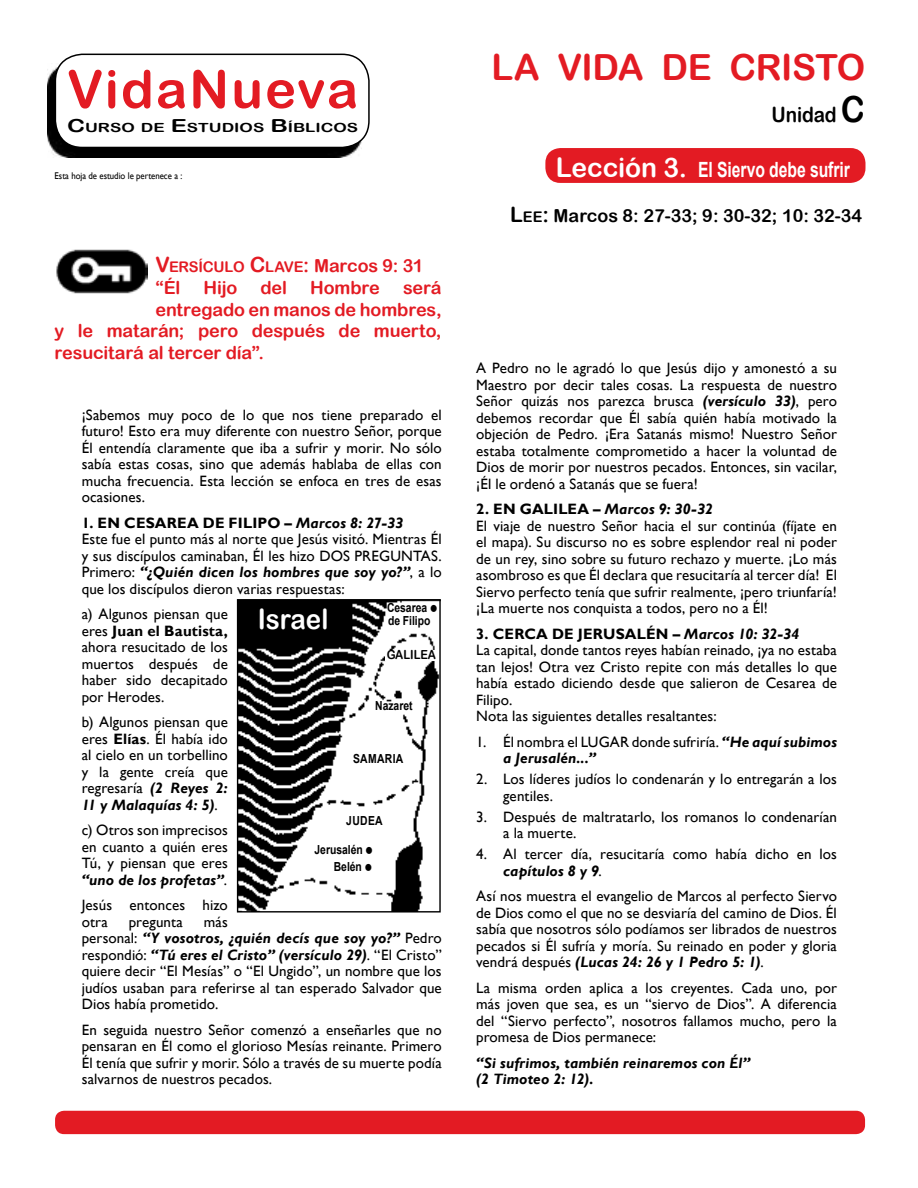
<style>
.page{position:relative;width:918px;height:1188px;background:#fff}
.page>*{position:absolute;margin:0;border:0;box-sizing:border-box;transform-origin:0 0}
.t1{font:52.5px "Arial Rounded MT Bold";letter-spacing:.04em;color:#e31b23}
.t2{font:36px "Arial Rounded MT Bold";letter-spacing:-.015em;color:#e31b23}
.t3{font:28.05px "Arial Rounded MT Bold";color:#fff;scale:.92 1}
.t4{font:700 21px "Arial";letter-spacing:-.005em;color:#fff;scale:.75 1}
.t5{font:21px "Arial Rounded MT Bold";letter-spacing:-.005em;color:#000;scale:.9 1}
.t6{font:18px "Arial Rounded MT Bold";letter-spacing:-.01em;color:#e31b23}
.t7{font:18px "Arial Rounded MT Bold";color:#000}
.t8{font:15px/16.5px "Gill Sans";letter-spacing:.005em;color:#000}
.t9{font:italic 700 15px/16.5px "Gill Sans";letter-spacing:.01em;color:#000}
.t10{font:14.7px "Arial Rounded MT Bold";letter-spacing:-.015em;color:#e31b23}
.t11{font:12.6px "Arial Rounded MT Bold";color:#000;scale:1.35 1}
.t12{font:700 12.45px/17.1px "Arial";letter-spacing:-.005em;color:#000;text-align:right;scale:.83 1}
.t13{font:12.45px "Arial Rounded MT Bold";letter-spacing:-.005em;color:#000;scale:.9 1}
.t14{font:700 12.45px "Arial";letter-spacing:.03em;color:#000;scale:.83 1}
.t15{font:9.75px "Gill Sans";letter-spacing:-.005em;color:#000;scale:.9 1}
.s1{font-size:18px}
.s2{font-size:21px}
.s3{font-size:19.5px}
.s4{font-weight:700}
.s5{font-weight:700;font-style:italic}
.s6{font-size:24.9px}
.s7{font-size:36px}
.s8{font-family:"Arial Rounded MT Bold";font-weight:400;font-size:27px}
.s9{font-size:14.7px}
</style>
<div class="page">
<div style="left:55px;top:1111px;width:810px;height:23px;background:#e31b23;border-radius:9px"></div>
<img style="left:56px;top:249px;width:91px;height:45px">
<div style="left:47px;top:63px;width:315px;height:95px;background:#000"></div>
<div style="left:55px;top:54px;width:314px;height:93px;background:#fff;border-radius:27px"></div>
<div style="left:55px;top:54px;width:315px;height:94px;border:2px solid #000;border-radius:27px"></div>
<div style="left:545px;top:148px;width:321px;height:35px;background:#e31b23;border-radius:15px"></div>
<img style="left:239px;top:601px;width:200px;height:310px">
<div style="left:237px;top:599px;width:204px;height:314px;border:1px solid #000"></div>
<div style="left:308px;top:829px;width:71px;height:46px;background:#fff"></div>
<div style="left:386px;top:650px;width:51px;height:11px;background:#fff"></div>
<div style="left:304px;top:853px;width:5px;height:8px;background:#fff;border-radius:50%"></div>
<div style="left:304px;top:853px;width:5px;height:8px;border:1px solid #fff;border-radius:50%"></div>
<p class="t1" style="left:67px;top:58px;width:292px">VidaNueva</p>
<p class="t11" style="left:67px;top:120px;width:217px"><span class="s1">C</span>URSO DE <span class="s1">E</span>STUDIOS <span class="s1">B</span>ÍBLICOS</p>
<p class="t15" style="left:55px;top:170px;width:143px">Esta hoja de estudio le pertenece a :</p>
<p class="t10" style="left:155px;top:259px;width:270px"><span class="s2">V</span>ERSÍCULO <span class="s2">C</span>LAVE<span class="s3">:</span> <span class="s1">Marcos 9: 31</span></p>
<p class="t6" style="left:155px;top:277px;width:26px">“Él</p>
<p class="t6" style="left:204px;top:277px;width:35px">Hijo</p>
<p class="t6" style="left:261px;top:277px;width:28px">del</p>
<p class="t6" style="left:310px;top:277px;width:71px">Hombre</p>
<p class="t6" style="left:403px;top:277px;width:40px">será</p>
<p class="t6" style="left:155px;top:299px;width:288px">entregado en manos de hombres,</p>
<p class="t6" style="left:55px;top:320px;width:388px">y le matarán; pero después de muerto,</p>
<p class="t6" style="left:55px;top:342px;width:211px">resucitará al tercer día”.</p>
<p class="t8" style="left:82px;top:407px;width:362px;text-align:justify">¡Sabemos muy poco de lo que nos tiene preparado el futuro! Esto era muy diferente con nuestro Señor, porque Él entendía claramente que iba a sufrir y morir. No sólo sabía estas cosas, sino que además hablaba de ellas con mucha frecuencia. Esta lección se enfoca en tres de esas ocasiones.</p>
<p class="t8" style="left:82px;top:515px;width:362px"><span class="s4">1. EN CESAREA DE FILIPO –</span> <span class="s5">Marcos 8: 27-33<br></span>Este fue el punto más al norte que Jesús visitó. Mientras Él y sus discípulos caminaban, Él les hizo DOS PREGUNTAS.<br>Primero: <span class="s5">“¿Quién dicen los hombres que soy yo?”</span>, a lo que los discípulos dieron varias respuestas:</p>
<p class="t8" style="left:82px;top:606px;width:148px;text-align:justify">a) Algunos piensan que eres <span class="s4">Juan el Bautista, </span>ahora resucitado de los muertos después de haber sido decapitado por Herodes.</p>
<p class="t8" style="left:82px;top:714px;width:148px;text-align:justify">b) Algunos piensan que eres <span class="s4">Elías</span>. Él había ido al cielo en un torbellino y la gente creía que regresaría <span class="s5">(2 Reyes 2:<br>11 y Malaquías 4: 5)</span>.</p>
<p class="t8" style="left:82px;top:822px;width:148px;text-align:justify">c) Otros son imprecisos en cuanto a quién eres Tú, y piensan que eres <span class="s5">“uno de los profetas”</span>.</p>
<p class="t8" style="left:82px;top:897px;width:148px">Jesús entonces hizo otra</p>
<p class="t12" style="left:387px;top:601px;width:62px;line-height:13.5px;text-align:left">Cesarea <span class="s6">• </span>de Filipo</p>
<p class="t3" style="left:258px;top:602px;width:78px">Israel</p>
<p class="t13" style="left:387px;top:647px;width:56px">GALILEA</p>
<p class="t12" style="left:375px;top:698px;width:46px">Nazaret</p>
<p class="t14" style="left:353px;top:749px;width:62px">SAMARIA</p>
<p class="t12" style="left:346px;top:812px;width:45px">JUDEA</p>
<p class="t12" style="left:315px;top:841px;width:72px">Jerusalén <span class="s6">•<br></span>Belén <span class="s6">•</span></p>
<p class="t8" style="left:82px;top:914px;width:362px;text-indent:122px">más<br>personal: <span class="s5">“Y vosotros, ¿quién decís que soy yo?”</span> Pedro respondió: <span class="s5">“Tú eres el Cristo” (versículo 29)</span>. “El Cristo” quiere decir “El Mesías” o “El Ungido”, un nombre que los judíos usaban para referirse al tan esperado Salvador que Dios había prometido.</p>
<p class="t8" style="left:82px;top:1022px;width:362px;text-align:justify">En seguida nuestro Señor comenzó a enseñarles que no pensaran en Él como el glorioso Mesías reinante. Primero Él tenía que sufrir y morir. Sólo a través de su muerte podía salvarnos de nuestros pecados.</p>
<p class="t8" style="left:129px;top:914px;width:56px">pregunta</p>
<p class="t2" style="left:491px;top:46px;width:375px">LA VIDA DE CRISTO</p>
<p class="t5" style="left:771px;top:102px;width:105px">Unidad <span class="s7">C</span></p>
<p class="t4" style="left:556px;top:154px;width:394px"><span class="s8">Lección 3.</span> El Siervo debe sufrir</p>
<p class="t7" style="left:510px;top:205px;width:354px"><span class="s2">L</span><span class="s9">EE</span><span class="s2">:</span> Marcos 8: 27-33; 9: 30-32; 10: 32-34</p>
<p class="t8" style="left:476px;top:360px;width:362px;text-align:justify">A Pedro no le agradó lo que Jesús dijo y amonestó a su Maestro por decir tales cosas. La respuesta de nuestro Señor quizás nos parezca brusca <span class="s5">(versículo 33)</span>, pero debemos recordar que Él sabía quién había motivado la objeción de Pedro. ¡Era Satanás mismo! Nuestro Señor estaba totalmente comprometido a hacer la voluntad de Dios de morir por nuestros pecados. Entonces, sin vacilar, ¡Él le ordenó a Satanás que se fuera!</p>
<p class="t8" style="left:476px;top:501px;width:362px"><span class="s4">2. EN GALILEA –</span> <span class="s5">Marcos 9: 30-32<br></span>El viaje de nuestro Señor hacia el sur continúa (fíjate en el mapa). Su discurso no es sobre esplendor real ni poder de un rey, sino sobre su futuro rechazo y muerte. ¡Lo más asombroso es que Él declara que resucitaría al tercer día! El Siervo perfecto tenía que sufrir realmente, ¡pero triunfaría! ¡La muerte nos conquista a todos, pero no a Él!</p>
<p class="t8" style="left:476px;top:626px;width:362px"><span class="s4">3. CERCA DE JERUSALÉN –</span> <span class="s5">Marcos 10: 32-34<br></span>La capital, donde tantos reyes habían reinado, ¡ya no estaba tan lejos! Otra vez Cristo repite con más detalles lo que había estado diciendo desde que salieron de Cesarea de Filipo.<br>Nota las siguientes detalles resaltantes:</p>
<p class="t8" style="left:503px;top:734px;width:335px;text-indent:-27px">1. Él nombra el LUGAR donde sufriría. <span class="s5">“He aquí subimos a Jerusalén...”</span></p>
<p class="t8" style="left:503px;top:771px;width:335px;text-indent:-27px">2. Los líderes judíos lo condenarán y lo entregarán a los gentiles.</p>
<p class="t8" style="left:503px;top:809px;width:335px;text-indent:-27px">3. Después de maltratarlo, los romanos lo condenarían a la muerte.</p>
<p class="t8" style="left:503px;top:846px;width:335px;text-indent:-27px">4. Al tercer día, resucitaría como había dicho en los <span class="s5">capítulos 8 y 9</span>.</p>
<p class="t8" style="left:476px;top:888px;width:362px;text-align:justify">Así nos muestra el evangelio de Marcos al perfecto Siervo de Dios como el que no se desviaría del camino de Dios. Él sabía que nosotros sólo podíamos ser librados de nuestros pecados si Él sufría y moría. Su reinado en poder y gloria vendrá después <span class="s5">(Lucas 24: 26 y 1 Pedro 5: 1)</span>.</p>
<p class="t8" style="left:476px;top:980px;width:362px;text-align:justify">La misma orden aplica a los creyentes. Cada uno, por más joven que sea, es un “siervo de Dios”. A diferencia del “Siervo perfecto”, nosotros fallamos mucho, pero la promesa de Dios permanece:</p>
<p class="t9" style="left:476px;top:1055px;width:276px">“Si sufrimos, también reinaremos con Él” (2 Timoteo 2: 12).</p>
</div>
